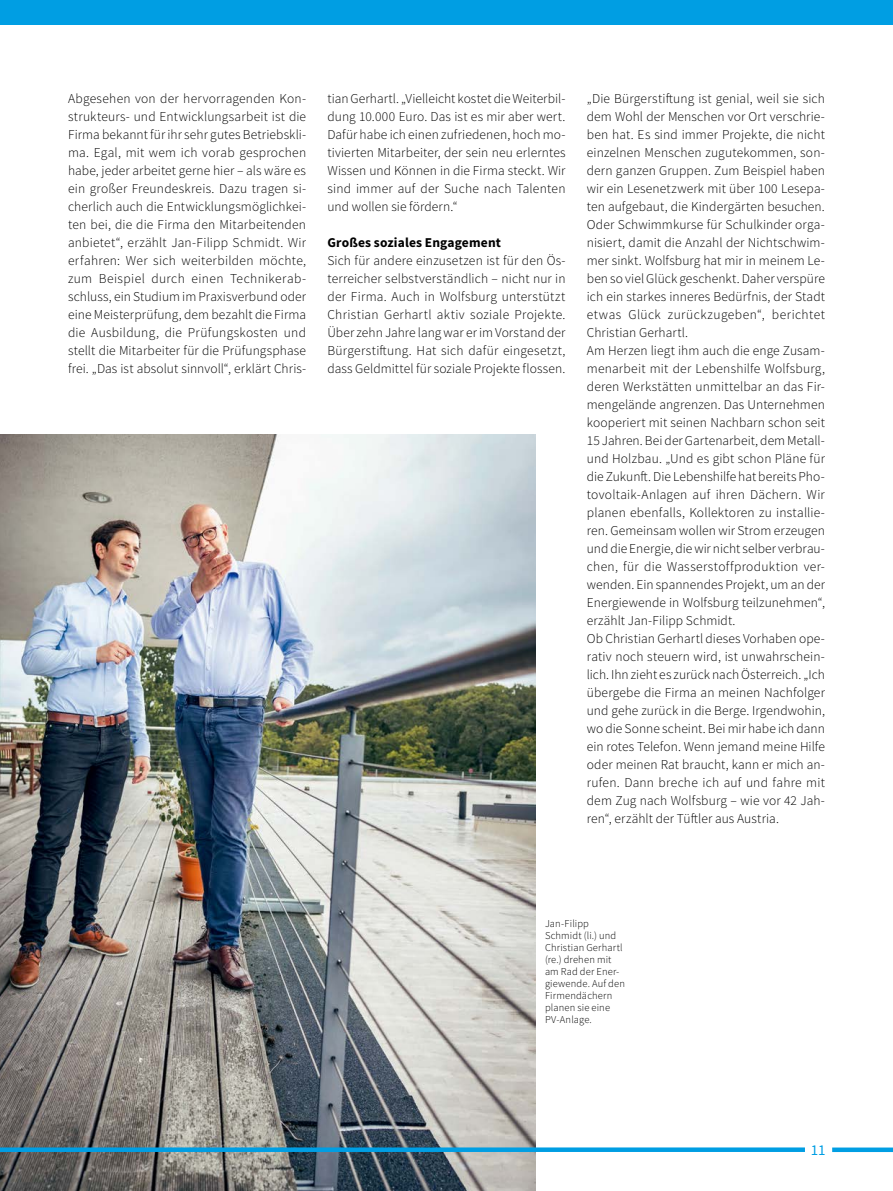
<style>
.page{position:relative;width:893px;height:1191px;background:#fff}
.page>*{position:absolute;margin:0;border:0;box-sizing:border-box;transform-origin:0 0}
.t1{font:15px "Source Sans Pro";color:#009ee3}
.t2{font:300 13.5px/18px "Source Sans Pro";letter-spacing:.01em;color:#000;text-align:justify}
.t3{font:700 13.5px "Source Sans Pro";letter-spacing:.01em;color:#000}
.t4{font:300 10.5px/12px "Source Sans Pro";letter-spacing:.015em;color:#000}
</style>
<div class="page">
<div style="left:0;top:0;width:893px;height:25px;background:#009ee3"></div>
<div style="left:832px;top:1147px;width:61px;height:5px;background:#009ee3"></div>
<img style="left:0;top:434px;width:536px;height:757px">
<div style="left:0;top:1147px;width:805px;height:5px;background:#009ee3"></div>
<p class="t2" style="left:68px;top:90px;width:240px">Abgesehen von der hervorragenden Kon&shy;strukteurs- und Entwicklungsarbeit ist die Firma bekannt für ihr sehr gutes Betriebskli&shy;ma. Egal, mit wem ich vorab gesprochen habe, jeder arbeitet gerne hier – als wäre es ein großer Freundeskreis. Dazu tragen si&shy;cherlich auch die Entwicklungsmöglichkei&shy;ten bei, die die Firma den Mitarbeitenden anbietet“, erzählt Jan-Filipp Schmidt. Wir erfahren: Wer sich weiterbilden möchte, zum Beispiel durch einen Technikerab&shy;schluss, ein Studium im Praxisverbund oder eine Meisterprüfung, dem bezahlt die Firma die Ausbildung, die Prüfungskosten und stellt die Mitarbeiter für die Prüfungsphase frei. „Das ist absolut sinnvoll“, erklärt Chris-</p>
<p class="t2" style="left:327px;top:90px;width:240px">tian Gerhartl. „Vielleicht kostet die Weiterbil&shy;dung 10.000 Euro. Das ist es mir aber wert.<br>Dafür habe ich einen zufriedenen, hoch mo&shy;tivierten Mitarbeiter, der sein neu erlerntes Wissen und Können in die Firma steckt. Wir sind immer auf der Suche nach Talenten und wollen sie fördern.“</p>
<p class="t3" style="left:327px;top:233px;width:175px">Großes soziales Engagement</p>
<p class="t2" style="left:327px;top:251px;width:240px">Sich für andere einzusetzen ist für den Ös&shy;terreicher selbstverständlich – nicht nur in der Firma. Auch in Wolfsburg unterstützt Christian Gerhartl aktiv soziale Projekte.<br>Über zehn Jahre lang war er im Vorstand der Bürgerstiftung. Hat sich dafür eingesetzt, dass Geldmittel für soziale Projekte flossen.</p>
<p class="t2" style="left:587px;top:90px;width:240px;text-align:left">„Die Bürgerstiftung ist genial, weil sie sich dem Wohl der Menschen vor Ort verschrie&shy;ben hat. Es sind immer Projekte, die nicht einzelnen Menschen zugutekommen, son&shy;dern ganzen Gruppen. Zum Beispiel haben wir ein Lesenetzwerk mit über 100 Lesepa&shy;ten aufgebaut, die Kindergärten besuchen.<br>Oder Schwimmkurse für Schulkinder orga&shy;nisiert, damit die Anzahl der Nichtschwim&shy;mer sinkt. Wolfsburg hat mir in meinem Le&shy;ben so viel Glück geschenkt. Daher verspüre ich ein starkes inneres Bedürfnis, der Stadt etwas Glück zurückzugeben“, berichtet Christian Gerhartl.<br>Am Herzen liegt ihm auch die enge Zusam&shy;menarbeit mit der Lebenshilfe Wolfsburg, deren Werkstätten unmittelbar an das Fir&shy;mengelände angrenzen. Das Unternehmen kooperiert mit seinen Nachbarn schon seit 15 Jahren. Bei der Gartenarbeit, dem Metall&shy;und Holzbau. „Und es gibt schon Pläne für die Zukunft. Die Lebenshilfe hat bereits Pho&shy;tovoltaik-Anlagen auf ihren Dächern. Wir planen ebenfalls, Kollektoren zu installie&shy;ren. Gemeinsam wollen wir Strom erzeugen und die Energie, die wir nicht selber verbrau&shy;chen, für die Wasserstoffproduktion ver&shy;wenden. Ein spannendes Projekt, um an der Energiewende in Wolfsburg teilzunehmen“, erzählt Jan-Filipp Schmidt.<br>Ob Christian Gerhartl dieses Vorhaben ope&shy;rativ noch steuern wird, ist unwahrschein&shy;lich. Ihn zieht es zurück nach Österreich. „Ich übergebe die Firma an meinen Nachfolger und gehe zurück in die Berge. Irgendwohin, wo die Sonne scheint. Bei mir habe ich dann ein rotes Telefon. Wenn jemand meine Hilfe oder meinen Rat braucht, kann er mich an&shy;rufen. Dann breche ich auf und fahre mit dem Zug nach Wolfsburg – wie vor 42 Jah&shy;ren“, erzählt der Tüftler aus Austria.</p>
<p class="t4" style="left:545px;top:917px;width:82px">Jan-Filipp<br>Schmidt (li.) und<br>Christian Gerhartl (re.) drehen mit am Rad der Ener&shy;giewende. Auf den<br>Firmendächern planen sie eine<br>PV-Anlage.</p>
<p class="t1" style="left:811px;top:1140px;width:16px">11</p>
</div>
